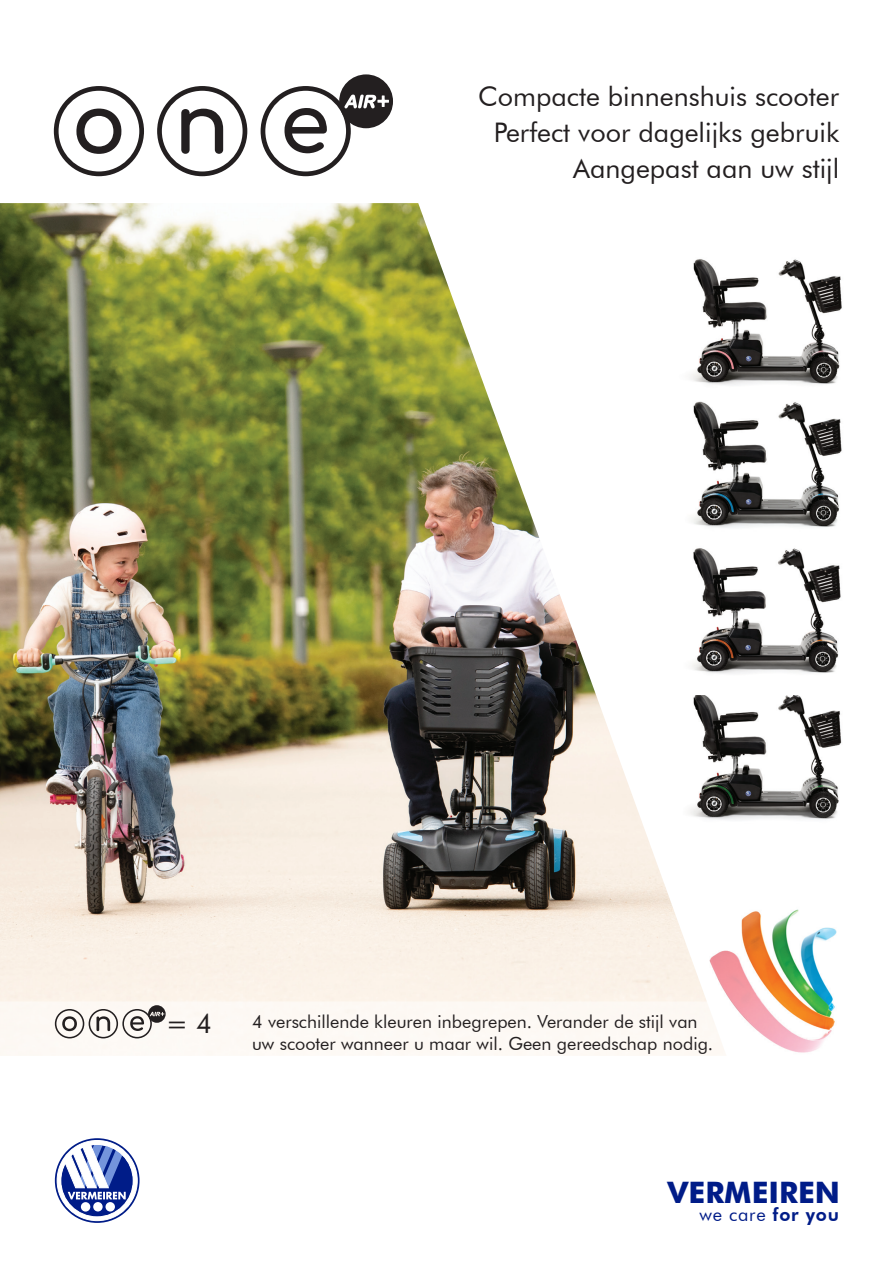
<style>
.page{position:relative;width:893px;height:1263px;background:#fff}
.page>*{position:absolute;margin:0;border:0;box-sizing:border-box;transform-origin:0 0}
.t1{font:700 29.55px "Futura BT";color:#001c88}
.t2{font:27px "Futura BT";color:#231f20}
.t3{font:18.15px "Futura BT";letter-spacing:.04em;color:#001c88}
.t4{font:18px "Futura BT";color:#231f20}
.s1{font-weight:800}
</style>
<div class="page">
<img style="left:726px;top:909px;width:111px;height:144px">
<svg style="left:57px;top:1140px;width:81px;height:81px"></svg>
<img style="left:0;top:203px;width:726px;height:798px">
<svg style="left:54px;top:86px;width:90px;height:90px"></svg>
<svg style="left:157px;top:86px;width:90px;height:90px"></svg>
<svg style="left:261px;top:74px;width:132px;height:102px"></svg>
<img style="left:656px;top:245px;width:186px;height:152px">
<img style="left:655px;top:542px;width:186px;height:147px">
<img style="left:655px;top:397px;width:187px;height:145px">
<img style="left:655px;top:695px;width:187px;height:140px">
<div style="left:0;top:1001px;width:731px;height:55px;background:#fdf9f4"></div>
<p class="t2" style="left:478px;top:80px;width:363px">Compacte binnenshuis scooter</p>
<p class="t2" style="left:494px;top:116px;width:347px">Perfect voor dagelijks gebruik</p>
<p class="t2" style="left:573px;top:152px;width:268px">Aangepast aan uw stijl</p>
<p class="t2" style="left:166px;top:1007px;width:48px">= 4</p>
<p class="t4" style="left:252px;top:1011px;width:447px">4 verschillende kleuren inbegrepen. Verander de stijl van</p>
<p class="t4" style="left:252px;top:1032px;width:462px">uw scooter wanneer u maar wil. Geen gereedschap nodig.</p>
<p class="t1" style="left:668px;top:1175px;width:174px">VERMEIREN</p>
<p class="t3" style="left:699px;top:1203px;width:141px">we care <span class="s1">for you</span></p>
</div>
